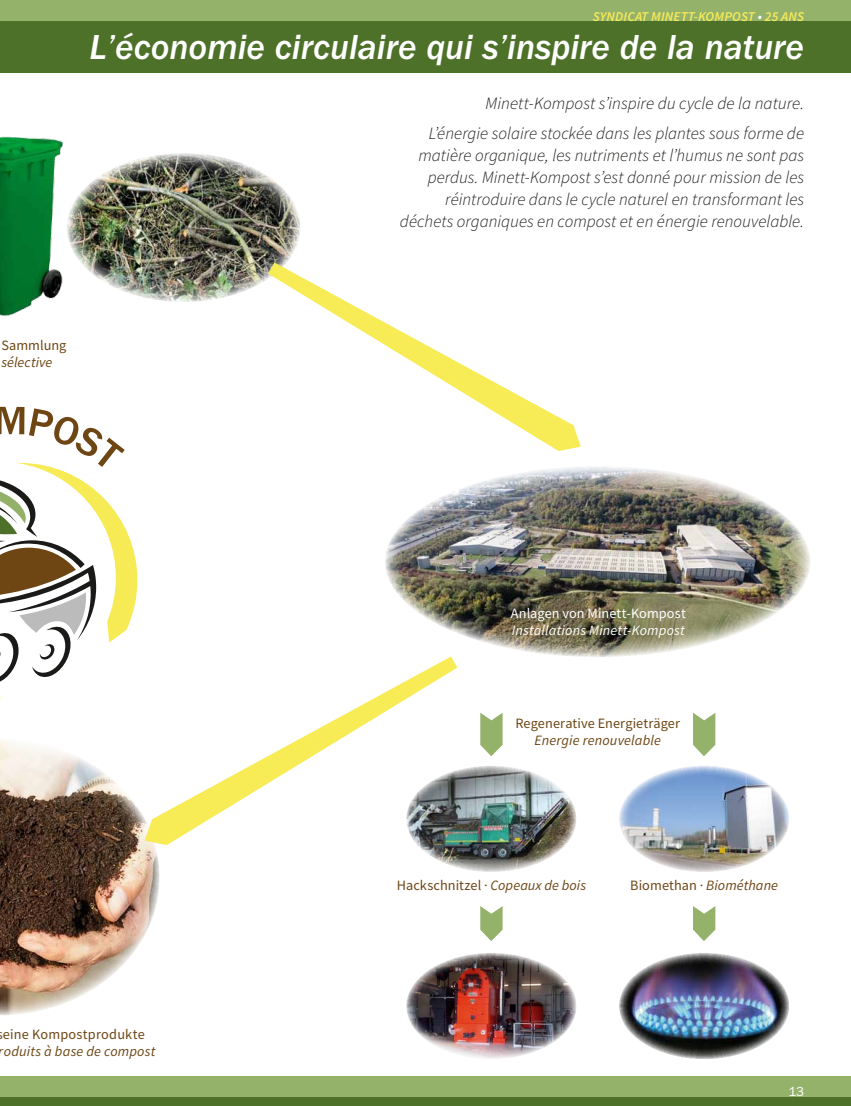
<style>
.page{position:relative;width:851px;height:1106px;background:#fff}
.page>*{position:absolute;margin:0;border:0;box-sizing:border-box;transform-origin:0 0}
.t1{font:italic 500 36px "Itc Franklin";color:#fff}
.t2{font:italic 300 17.25px/21.8px "Source Sans Pro";color:#1a1a18;text-align:right}
.t3{font:14.25px "Source Sans Pro";letter-spacing:.01em;color:#6d4614}
.t4{font:italic 14.25px "Source Sans Pro";letter-spacing:.01em;color:#6d4614}
.t5{font:italic 14.25px "Source Sans Pro";letter-spacing:.01em;color:#fff}
.t6{font:14.25px "Source Sans Pro";color:#fff}
.t7{font:italic 600 13.5px "Source Sans Pro";letter-spacing:.01em;color:#f7eb56}
.t8{font:13.5px "Itc Franklin";color:#fff}
.s1{color:#fff}
.s2{font-style:italic}
</style>
<div class="page">
<div style="left:0;top:1076px;width:850px;height:21px;background:#95b26b"></div>
<div style="left:0;top:0;width:850px;height:21px;background:#95b26b"></div>
<div style="left:0;top:1097px;width:850px;height:9px;background:#4d7129"></div>
<div style="left:0;top:21px;width:850px;height:51px;background:#4d7129"></div>
<svg style="left:0;top:407px;width:137px;height:275px"></svg>
<img style="left:0;top:136px;width:63px;height:181px">
<img style="left:619px;top:953px;width:170px;height:106px">
<img style="left:619px;top:766px;width:170px;height:106px">
<img style="left:418px;top:766px;width:158px;height:106px">
<img style="left:406px;top:953px;width:170px;height:106px">
<img style="left:67px;top:153px;width:233px;height:149px">
<img style="left:385px;top:466px;width:425px;height:191px">
<img style="left:0;top:740px;width:159px;height:275px">
<svg style="left:480px;top:906px;width:22px;height:35px"></svg>
<svg style="left:480px;top:713px;width:22px;height:43px"></svg>
<svg style="left:693px;top:713px;width:22px;height:43px"></svg>
<svg style="left:693px;top:906px;width:22px;height:35px"></svg>
<svg style="left:268px;top:262px;width:312px;height:189px"></svg>
<svg style="left:145px;top:656px;width:312px;height:189px"></svg>
<p class="t7" style="left:592px;top:8px;width:198px">SYNDICAT MINETT-KOMPOST <span class="s1">•</span> 25 ANS</p>
<h1 class="t1" style="left:89px;top:27px;width:716px">L’économie circulaire qui s’inspire de la nature</h1>
<p class="t3" style="left:1px;top:336px;width:67px">Sammlung</p>
<p class="t4" style="left:1px;top:353px;width:53px">sélective</p>
<p class="t3" style="left:3px;top:1025px;width:143px">eine Kompostprodukte</p>
<p class="t4" style="left:-1px;top:1042px;width:158px">roduits à base de compost</p>
<p class="t2" style="left:429px;top:88px;width:376px;line-height:30.3px">Minett-Kompost s’inspire du cycle de la nature.<br>L’énergie solaire stockée dans les plantes sous forme de</p>
<p class="t2" style="left:400px;top:145px;width:405px">matière organique, les nutriments et l’humus ne sont pas perdus. Minett-Kompost s’est donné pour mission de les réintroduire dans le cycle naturel en transformant les déchets organiques en compost et en énergie renouvelable.</p>
<p class="t6" style="left:511px;top:604px;width:176px">Anlagen von M inett-Kompost</p>
<p class="t5" style="left:511px;top:621px;width:175px">Installations Minett-Kompost</p>
<p class="t3" style="left:515px;top:714px;width:166px">Regenerative Energieträger</p>
<p class="t4" style="left:534px;top:731px;width:128px">Energie renouvelable</p>
<p class="t3" style="left:397px;top:876px;width:191px">H ackschnitzel · <span class="s2">Copeaux de bois</span></p>
<p class="t3" style="left:630px;top:876px;width:149px">Biomethan · <span class="s2">Biométhane</span></p>
<p class="t8" style="left:788px;top:1083px;width:17px">13</p>
</div>
